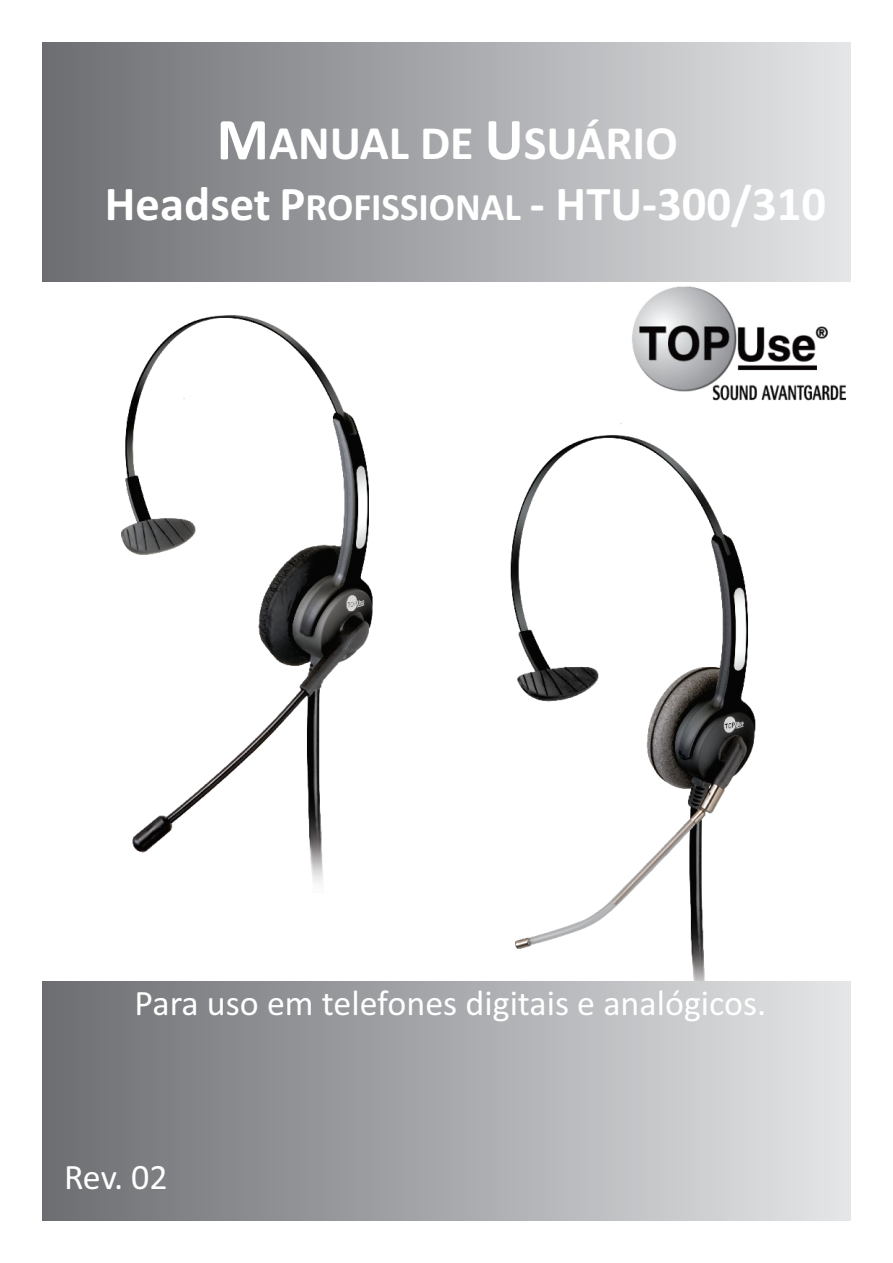
<style>
.page{position:relative;width:893px;height:1263px;background:#fff}
.page>*{position:absolute;margin:0;border:0;box-sizing:border-box;transform-origin:0 0}
.t1{font:700 48.6px "Calibri";color:#fff}
.t2{font:700 48px "Calibri";color:#fff}
.t3{font:36px "Calibri";color:#fff}
.s1{font-size:60px}
.s2{font-size:39px}
</style>
<div class="page">
<img style="left:511px;top:423px;width:244px;height:558px">
<div style="left:43px;top:43px;width:807px;height:239px;background:linear-gradient(to right,#6b6d70,#e4e5e7)"></div>
<div style="left:43px;top:981px;width:807px;height:239px;background:linear-gradient(to right,#6b6d70,#e4e5e7)"></div>
<img style="left:632px;top:286px;width:214px;height:115px">
<img style="left:121px;top:315px;width:252px;height:567px">
<h2 class="t2" style="left:217px;top:123px;width:463px"><span class="s1">M</span>ANUAL DE <span class="s1">U</span>SUÁRIO</h2>
<h1 class="t1" style="left:105px;top:184px;width:723px">Headset P<span class="s2">ROFISSIONAL</span> - HTU-300/310</h1>
<p class="t3" style="left:135px;top:988px;width:633px">Para uso em telefones digitais e analógicos.</p>
<p class="t3" style="left:64px;top:1162px;width:105px">Rev. 02</p>
</div>
